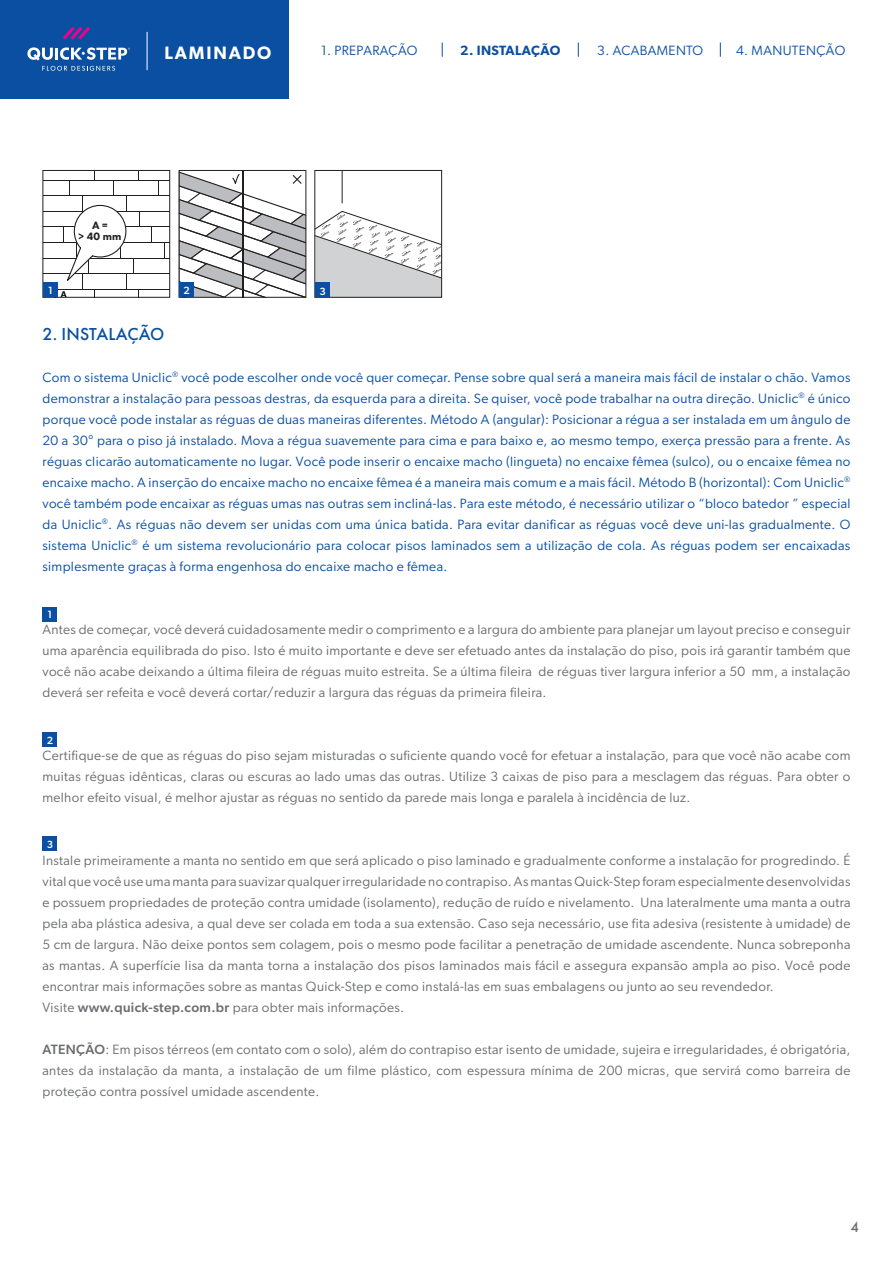
<style>
.page{position:relative;width:893px;height:1263px;background:#fff}
.page>*{position:absolute;margin:0;border:0;box-sizing:border-box;transform-origin:0 0}
.t1{font:500 18px "Futura PT";color:#0a4fa2}
.t2{font:600 18px "Gibson";letter-spacing:.1em;color:#fff}
.t3{font:500 15px "Futura PT";color:#6c6d70}
.t4{font:13.5px/21px "Gibson";letter-spacing:.025em;color:#6c6d70;text-align:justify}
.t5{font:13.5px/21px "Gibson";letter-spacing:.025em;color:#0a4fa2;text-align:justify}
.t6{font:600 13.5px "Gibson";letter-spacing:.025em;color:#0a4fa2}
.t7{font:800 11.1px/11.1px "Futura PT";color:#231f20;text-align:center}
.t8{font:500 10.5px "Gibson";color:#fff}
.s1{font-size:12px}
.s2{font-weight:500}
</style>
<div class="page">
<div style="left:0;top:0;width:288px;height:98px;background:#0a4fa2"></div>
<svg style="left:63px;top:27px;width:27px;height:13px"></svg>
<svg style="left:27px;top:47px;width:103px;height:24px"></svg>
<hr style="left:147px;top:32px;width:1px;height:38px;background:#fff">
<svg style="left:181px;top:172px;width:123px;height:124px"></svg>
<hr style="left:243px;top:170px;width:1px;height:127px;background:#231f20">
<hr style="left:43px;top:181px;width:127px;height:1px;background:#231f20">
<hr style="left:43px;top:196px;width:127px;height:1px;background:#231f20">
<hr style="left:43px;top:211px;width:127px;height:1px;background:#231f20">
<hr style="left:43px;top:227px;width:127px;height:1px;background:#231f20">
<hr style="left:43px;top:242px;width:127px;height:1px;background:#231f20">
<hr style="left:43px;top:258px;width:127px;height:1px;background:#231f20">
<hr style="left:43px;top:273px;width:127px;height:1px;background:#231f20">
<hr style="left:43px;top:289px;width:127px;height:1px;background:#231f20">
<svg style="left:158px;top:182px;width:1px;height:14px"></svg>
<svg style="left:139px;top:212px;width:1px;height:15px"></svg>
<svg style="left:164px;top:243px;width:1px;height:15px"></svg>
<svg style="left:133px;top:259px;width:1px;height:14px"></svg>
<svg style="left:54px;top:172px;width:73px;height:124px"></svg>
<svg style="left:316px;top:170px;width:127px;height:127px"></svg>
<svg style="left:442px;top:43px;width:1px;height:14px"></svg>
<svg style="left:578px;top:43px;width:1px;height:14px"></svg>
<svg style="left:720px;top:43px;width:1px;height:14px"></svg>
<div style="left:314px;top:170px;width:128px;height:128px;border:1px solid #231f20"></div>
<div style="left:179px;top:170px;width:127px;height:128px;border:1px solid #231f20"></div>
<div style="left:43px;top:170px;width:127px;height:128px;border:1px solid #231f20"></div>
<div style="left:43px;top:282px;width:15px;height:15px;background:#0a4fa2"></div>
<div style="left:43px;top:607px;width:14px;height:15px;background:#0a4fa2"></div>
<div style="left:43px;top:732px;width:14px;height:15px;background:#0a4fa2"></div>
<div style="left:43px;top:836px;width:14px;height:15px;background:#0a4fa2"></div>
<div style="left:179px;top:282px;width:15px;height:15px;background:#0a4fa2"></div>
<div style="left:315px;top:283px;width:15px;height:14px;background:#0a4fa2"></div>
<h1 class="t2" style="left:164px;top:42px;width:109px">LAMINADO</h1>
<p class="t5" style="left:321px;top:40px;width:98px">1. PREPARAÇÃO</p>
<p class="t6" style="left:460px;top:42px;width:102px">2. INSTALAÇÃO</p>
<p class="t5" style="left:597px;top:40px;width:107px">3. ACABAMENTO</p>
<p class="t5" style="left:736px;top:40px;width:111px">4. MANUTENÇÃO</p>
<p class="t8" style="left:48px;top:284px;width:12px">1<span class="s1">6</span></p>
<p class="t7" style="left:79px;top:220px;width:44px">A =<br>&gt; 40 mm</p>
<p class="t8" style="left:184px;top:284px;width:8px">2</p>
<p class="t8" style="left:320px;top:285px;width:8px">3</p>
<h1 class="t1" style="left:43px;top:323px;width:123px">2. INSTALAÇÃO</h1>
<p class="t5" style="left:43px;top:366px;width:809px">Com o sistema Uniclic<sup>®</sup> você pode escolher onde você quer começar. Pense sobre qual será a maneira mais fácil de instalar o chão. Vamos demonstrar a instalação para pessoas destras, da esquerda para a direita. Se quiser, você pode trabalhar na outra direção. Uniclic<sup>®</sup> é único porque você pode instalar as réguas de duas maneiras diferentes. Método A (angular): Posicionar a régua a ser instalada em um ângulo de 20 a 30° para o piso já instalado. Mova a régua suavemente para cima e para baixo e, ao mesmo tempo, exerça pressão para a frente. As réguas clicarão automaticamente no lugar. Você pode inserir o encaixe macho (lingueta) no encaixe fêmea (sulco), ou o encaixe fêmea no encaixe macho. A inserção do encaixe macho no encaixe fêmea é a maneira mais comum e a mais fácil. Método B (horizontal): Com Uniclic<sup>® </sup>você também pode encaixar as réguas umas nas outras sem incliná-las. Para este método, é necessário utilizar o “bloco batedor ” especial da Uniclic<sup>®</sup>. As réguas não devem ser unidas com uma única batida. Para evitar danificar as réguas você deve uni-las gradualmente. O sistema Uniclic<sup>®</sup> é um sistema revolucionário para colocar pisos laminados sem a utilização de cola. As réguas podem ser encaixadas simplesmente graças à forma engenhosa do encaixe macho e fêmea.</p>
<p class="t8" style="left:48px;top:608px;width:6px">1</p>
<p class="t4" style="left:43px;top:618px;width:809px">Antes de começar, você deverá cuidadosamente medir o comprimento e a largura do ambiente para planejar um layout preciso e conseguir uma aparência equilibrada do piso. Isto é muito importante e deve ser efetuado antes da instalação do piso, pois irá garantir também que você não acabe deixando a última fileira de réguas muito estreita. Se a última fileira de réguas tiver largura inferior a 50 mm, a instalação deverá ser refeita e você deverá cortar/reduzir a largura das réguas da primeira fileira.</p>
<p class="t8" style="left:47px;top:733px;width:8px">2</p>
<p class="t4" style="left:43px;top:744px;width:809px">Certifique-se de que as réguas do piso sejam misturadas o suficiente quando você for efetuar a instalação, para que você não acabe com muitas réguas idênticas, claras ou escuras ao lado umas das outras. Utilize 3 caixas de piso para a mesclagem das réguas. Para obter o melhor efeito visual, é melhor ajustar as réguas no sentido da parede mais longa e paralela à incidência de luz.</p>
<p class="t8" style="left:47px;top:838px;width:8px">3</p>
<p class="t4" style="left:43px;top:849px;width:809px;text-align:left">Instale primeiramente a manta no sentido em que será aplicado o piso laminado e gradualmente conforme a instalação for progredindo. É vital que você use uma manta para suavizar qualquer irregularidade no contrapiso. As mantas Quick-Step foram especialmente desenvolvidas e possuem propriedades de proteção contra umidade (isolamento), redução de ruído e nivelamento. Una lateralmente uma manta a outra pela aba plástica adesiva, a qual deve ser colada em toda a sua extensão. Caso seja necessário, use fita adesiva (resistente à umidade) de 5 cm de largura. Não deixe pontos sem colagem, pois o mesmo pode facilitar a penetração de umidade ascendente. Nunca sobreponha as mantas. A superfície lisa da manta torna a instalação dos pisos laminados mais fácil e assegura expansão ampla ao piso. Você pode encontrar mais informações sobre as mantas Quick-Step e como instalá-las em suas embalagens ou junto ao seu revendedor.<br>Visite <span class="s2">www.quick-step.com.br</span> para obter mais informações.</p>
<p class="t4" style="left:43px;top:1038px;width:809px"><span class="s2">ATENÇÃO</span>: Em pisos térreos (em contato com o solo), além do contrapiso estar isento de umidade, sujeira e irregularidades, é obrigatória, antes da instalação da manta, a instalação de um filme plástico, com espessura mínima de 200 micras, que servirá como barreira de proteção contra possível umidade ascendente.</p>
<p class="t3" style="left:850px;top:1218px;width:10px">4</p>
</div>
